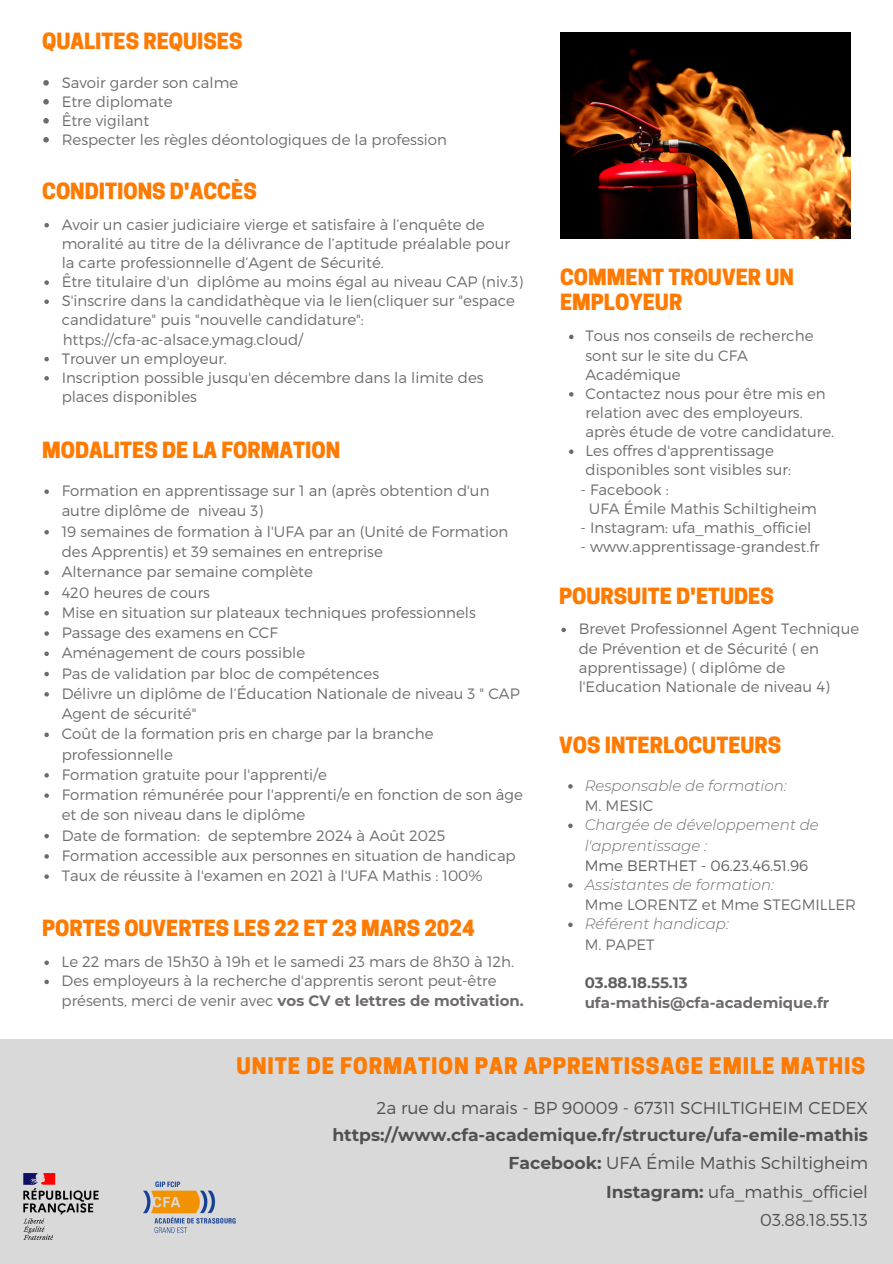
<style>
.page{position:relative;width:893px;height:1264px;background:#fff}
.page>*{position:absolute;margin:0;border:0;box-sizing:border-box;transform-origin:0 0}
.t1{font:800 21.6px "Cooper Hewitt";letter-spacing:.04em;color:#ff7a00}
.t2{font:800 21px/24.8px "Cooper Hewitt";color:#ff7a00}
.t3{font:700 17.25px/28.2px "Montserrat";color:#000;text-align:right}
.t4{font:300 17.25px "Montserrat";color:#000}
.t5{font:300 15px/20.2px "Montserrat";color:#191315}
.t6{font:italic 300 15px/20.2px "Montserrat";color:#191315}
.t7{font:700 15px "Montserrat";color:#191315}
.t8{font:300 15px "Montserrat";color:#000}
.t9{font:700 15px "Montserrat";color:#000}
.s1{font-weight:700}
.s2{font-weight:300}
</style>
<div class="page">
<div style="left:0;top:1039px;width:892px;height:224px;background:#d9d9d9"></div>
<img style="left:560px;top:32px;width:290px;height:206px">
<img style="left:23px;top:1173px;width:213px;height:67px">
<svg style="left:44px;top:489px;width:5px;height:5px"></svg>
<svg style="left:44px;top:530px;width:5px;height:4px"></svg>
<svg style="left:44px;top:570px;width:5px;height:5px"></svg>
<svg style="left:44px;top:590px;width:5px;height:5px"></svg>
<svg style="left:44px;top:611px;width:5px;height:4px"></svg>
<svg style="left:44px;top:631px;width:5px;height:4px"></svg>
<svg style="left:44px;top:651px;width:5px;height:5px"></svg>
<svg style="left:44px;top:671px;width:5px;height:5px"></svg>
<svg style="left:44px;top:692px;width:5px;height:4px"></svg>
<svg style="left:44px;top:732px;width:5px;height:5px"></svg>
<svg style="left:44px;top:773px;width:5px;height:4px"></svg>
<svg style="left:44px;top:793px;width:5px;height:4px"></svg>
<svg style="left:44px;top:833px;width:5px;height:5px"></svg>
<svg style="left:44px;top:854px;width:5px;height:4px"></svg>
<svg style="left:44px;top:874px;width:5px;height:4px"></svg>
<svg style="left:44px;top:223px;width:5px;height:4px"></svg>
<svg style="left:44px;top:280px;width:5px;height:5px"></svg>
<svg style="left:44px;top:299px;width:5px;height:5px"></svg>
<svg style="left:44px;top:357px;width:5px;height:4px"></svg>
<svg style="left:44px;top:376px;width:5px;height:4px"></svg>
<svg style="left:561px;top:627px;width:5px;height:5px"></svg>
<svg style="left:43px;top:80px;width:6px;height:6px"></svg>
<svg style="left:43px;top:99px;width:6px;height:6px"></svg>
<svg style="left:43px;top:118px;width:6px;height:6px"></svg>
<svg style="left:43px;top:137px;width:6px;height:5px"></svg>
<svg style="left:44px;top:960px;width:5px;height:5px"></svg>
<svg style="left:44px;top:979px;width:5px;height:5px"></svg>
<svg style="left:568px;top:784px;width:4px;height:4px"></svg>
<svg style="left:568px;top:823px;width:4px;height:5px"></svg>
<svg style="left:568px;top:883px;width:4px;height:4px"></svg>
<svg style="left:568px;top:922px;width:4px;height:5px"></svg>
<svg style="left:569px;top:335px;width:4px;height:4px"></svg>
<svg style="left:569px;top:392px;width:4px;height:4px"></svg>
<svg style="left:569px;top:449px;width:4px;height:5px"></svg>
<p class="t2" style="left:42px;top:32px;width:202px">QUALITES REQUISES</p>
<p class="t5" style="left:62px;top:72px;width:387px;line-height:18.9px">Savoir garder son calme<br>Etre diplomate<br>Être vigilant<br>Respecter les règles déontologiques de la profession</p>
<p class="t2" style="left:42px;top:182px;width:216px">CONDITIONS D'ACCÈS</p>
<p class="t5" style="left:62px;top:214px;width:463px;line-height:19.2px">Avoir un casier judiciaire vierge et satisfaire à l’enquête de moralité au titre de la délivrance de l’aptitude préalable pour la carte professionnelle d’Agent de Sécurité.<br>Être titulaire d'un diplôme au moins égal au niveau CAP (niv.3)<br>S'inscrire dans la candidathèque via le lien(cliquer sur "espace candidature" puis "nouvelle candidature": https://cfa-ac-alsace.ymag.cloud/<br>Trouver un employeur.<br>Inscription possible jusqu'en décembre dans la limite des places disponibles</p>
<p class="t2" style="left:42px;top:440px;width:299px">MODALITES DE LA FORMATION</p>
<p class="t5" style="left:62px;top:480px;width:463px">Formation en apprentissage sur 1 an (après obtention d'un autre diplôme de niveau 3)<br>19 semaines de formation à l'UFA par an (Unité de Formation des Apprentis) et 39 semaines en entreprise<br>Alternance par semaine complète<br>420 heures de cours<br>Mise en situation sur plateaux techniques professionnels Passage des examens en CCF<br>Aménagement de cours possible<br>Pas de validation par bloc de compétences<br>Délivre un diplôme de l’Éducation Nationale de niveau 3 " CAP Agent de sécurité"<br>Coût de la formation pris en charge par la branche professionnelle<br>Formation gratuite pour l'apprenti/e<br>Formation rémunérée pour l'apprenti/e en fonction de son âge et de son niveau dans le diplôme<br>Date de formation: de septembre 2024 à Août 2025<br>Formation accessible aux personnes en situation de handicap Taux de réussite à l'examen en 2021 à l'UFA Mathis : 100%</p>
<h2 class="t2" style="left:42px;top:918px;width:434px">PORTES OUVERTES LES 22 ET 23 MARS 2024</h2>
<p class="t5" style="left:62px;top:951px;width:463px;line-height:19.2px">Le 22 mars de 15h30 à 19h et le samedi 23 mars de 8h30 à 12h.<br>Des employeurs à la recherche d'apprentis seront peut-être présents, merci de venir avec <span class="s1">vos CV et lettres de motivation.</span></p>
<p class="t2" style="left:560px;top:268px;width:235px">COMMENT TROUVER UN<br>EMPLOYEUR</p>
<p class="t5" style="left:585px;top:326px;width:250px;line-height:19.2px">Tous nos conseils de recherche sont sur le site du CFA<br>Académique<br>Contactez nous pour être mis en relation avec des employeurs. après étude de votre candidature.<br>Les offres d'apprentissage disponibles sont visibles sur:</p>
<p class="t5" style="left:588px;top:479px;width:229px;line-height:19px;text-indent:-8px">- Facebook :<br>UFA Émile Mathis Schiltigheim</p>
<p class="t5" style="left:580px;top:516px;width:232px">- Instagram: ufa_mathis_officiel</p>
<p class="t5" style="left:580px;top:535px;width:241px">- www.apprentissage-grandest.fr</p>
<p class="t2" style="left:559px;top:586px;width:216px">POURSUITE D'ETUDES</p>
<p class="t5" style="left:578px;top:618px;width:282px;line-height:19px">Brevet Professionnel Agent Technique de Prévention et de Sécurité ( en apprentissage) ( diplôme de l'Education Nationale de niveau 4)</p>
<p class="t2" style="left:559px;top:735px;width:224px">VOS INTERLOCUTEURS</p>
<p class="t6" style="left:584px;top:775px;width:203px">Responsable de formation:</p>
<p class="t5" style="left:584px;top:795px;width:70px">M. MESIC</p>
<p class="t6" style="left:584px;top:814px;width:236px">Chargée de développement de l'apprentissage :</p>
<p class="t8" style="left:584px;top:855px;width:225px">Mme BERTHET - 06.23.46.51.96</p>
<p class="t6" style="left:584px;top:874px;width:191px">Assistantes de formation:</p>
<p class="t5" style="left:584px;top:894px;width:273px">Mme LORENTZ et Mme STEGMILLER</p>
<p class="t6" style="left:584px;top:913px;width:146px">Référent handicap:</p>
<p class="t5" style="left:584px;top:933px;width:71px">M. PAPET</p>
<p class="t9" style="left:584px;top:973px;width:104px">03.88.18.55.13</p>
<p class="t7" style="left:584px;top:993px;width:246px">ufa-mathis@cfa-academique.fr</p>
<p class="t1" style="left:236px;top:1057px;width:630px">UNITE DE FORMATION PAR APPRENTISSAGE EMILE MATHIS</p>
<p class="t4" style="left:376px;top:1096px;width:493px">2a rue du marais - BP 90009 - 67311 SCHILTIGHEIM CEDEX</p>
<p class="t3" style="left:332px;top:1121px;width:537px">https://www.cfa-academique.fr/structure/ufa-emile-mathis Facebook: <span class="s2">UFA Émile Mathis Schiltigheim<br></span>Instagram: <span class="s2">ufa_mathis_officiel<br>03.88.18.55.13</span></p>
</div>
